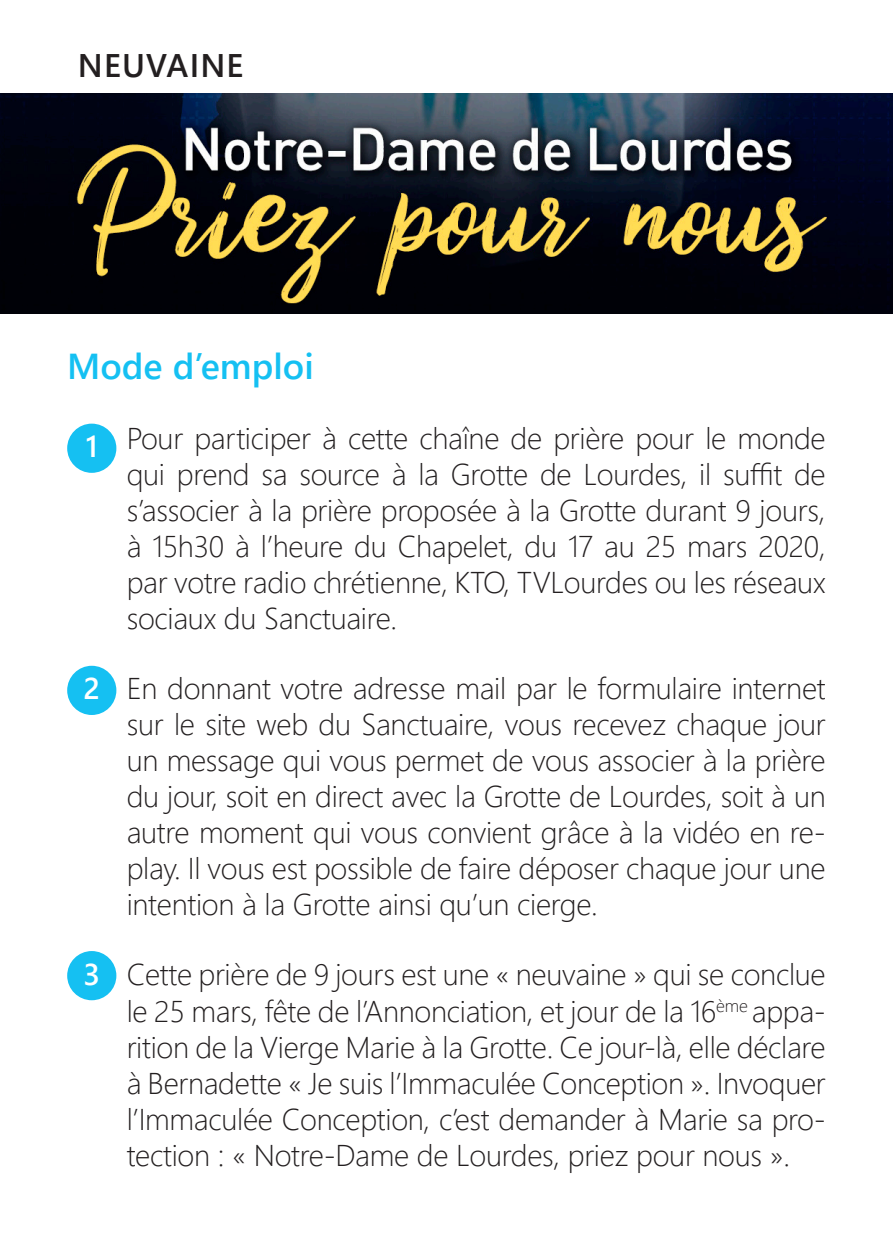
<style>
.page{position:relative;width:893px;height:1259px;background:#fff}
.page>*{position:absolute;margin:0;border:0;box-sizing:border-box;transform-origin:0 0}
.t1{font:36px "Webly Sleek UI Semibold";color:#15c0f2}
.t2{font:32.7px "Webly Sleek UI Semibold";letter-spacing:.035em;color:#231f20}
.t3{font:30px/36px "Webly Sleek UI Light";letter-spacing:-.01em;color:#231f20;text-align:justify}
.t4{font:30px "Webly Sleek UI Semibold";color:#fff}
</style>
<div class="page">
<div style="left:67px;top:423px;width:49px;height:50px;background:#15c0f2;border-radius:50%"></div>
<div style="left:67px;top:666px;width:49px;height:49px;background:#15c0f2;border-radius:50%"></div>
<div style="left:67px;top:951px;width:49px;height:49px;background:#15c0f2;border-radius:50%"></div>
<img style="left:0;top:94px;width:893px;height:219px">
<p class="t2" style="left:78px;top:40px;width:167px">NEUVAINE</p>
<p class="t1" style="left:67px;top:339px;width:248px">Mode d’emploi</p>
<p class="t3" style="left:127px;top:419px;width:701px">Pour participer à cette chaîne de prière pour le monde qui prend sa source à la Grotte de Lourdes, il suffit de s’associer à la prière proposée à la Grotte durant 9 jours, à 15h30 à l’heure du Chapelet, du 17 au 25 mars 2020, par votre radio chrétienne, KTO, TVLourdes ou les réseaux sociaux du Sanctuaire.</p>
<p class="t4" style="left:86px;top:424px;width:14px">1</p>
<p class="t4" style="left:83px;top:666px;width:18px">2</p>
<p class="t4" style="left:83px;top:951px;width:18px">3</p>
<p class="t3" style="left:127px;top:669px;width:701px">En donnant votre adresse mail par le formulaire internet sur le site web du Sanctuaire, vous recevez chaque jour un message qui vous permet de vous associer à la prière du jour, soit en direct avec la Grotte de Lourdes, soit à un autre moment qui vous convient grâce à la vidéo en re&shy;play. Il vous est possible de faire déposer chaque jour une intention à la Grotte ainsi qu’un cierge.</p>
<p class="t3" style="left:127px;top:955px;width:701px">Cette prière de 9 jours est une « neuvaine » qui se conclue le 25 mars, fête de l’Annonciation, et jour de la 16<sup>ème</sup> appa&shy;rition de la Vierge Marie à la Grotte. Ce jour-là, elle déclare à Bernadette « Je suis l’Immaculée Conception ». Invoquer l’Immaculée Conception, c’est demander à Marie sa pro&shy;tection : « Notre-Dame de Lourdes, priez pour nous ».</p>
</div>
